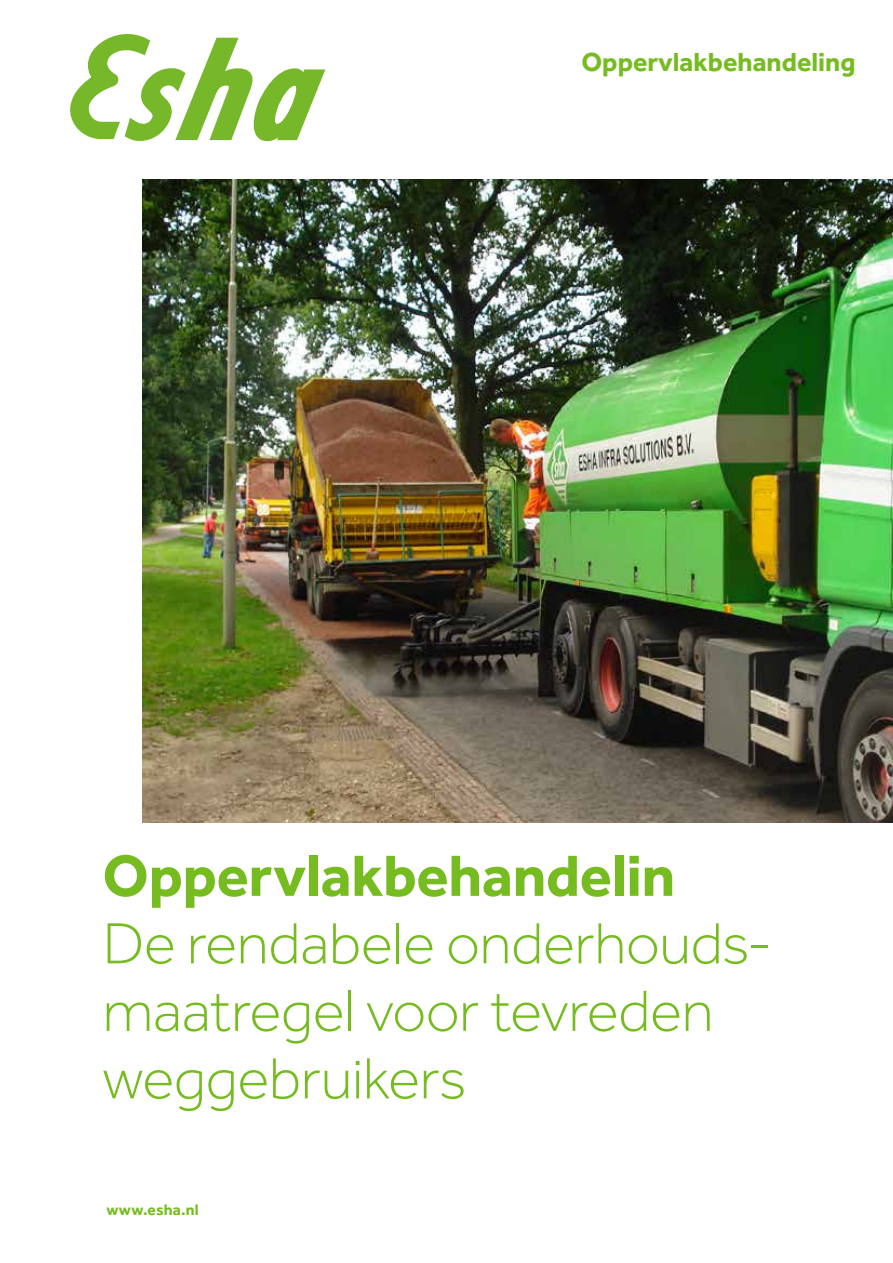
<style>
.page{position:relative;width:893px;height:1263px;background:#fff}
.page>*{position:absolute;margin:0;border:0;box-sizing:border-box;transform-origin:0 0}
.t1{font:300 60px/67.5px "Effra";letter-spacing:-.01em;color:#76bc21}
.t2{font:700 60px "Effra";letter-spacing:-.005em;color:#76bc21}
.t3{font:700 27px "Effra";color:#76bc21}
.t4{font:700 15.75px "Effra";letter-spacing:.01em;color:#76bc21}
</style>
<div class="page">
<img style="left:143px;top:180px;width:750px;height:643px">
<svg style="left:70px;top:34px;width:255px;height:107px"></svg>
<p class="t3" style="left:581px;top:46px;width:276px">Oppervlakbehandeling</p>
<p class="t2" style="left:102px;top:839px;width:574px">Oppervlakbehandelin</p>
<p class="t1" style="left:102px;top:909px;width:672px">De rendabele onderhouds&shy;maatregel voor tevreden weggebruikers</p>
<p class="t4" style="left:106px;top:1200px;width:94px">www.esha.nl</p>
</div>
